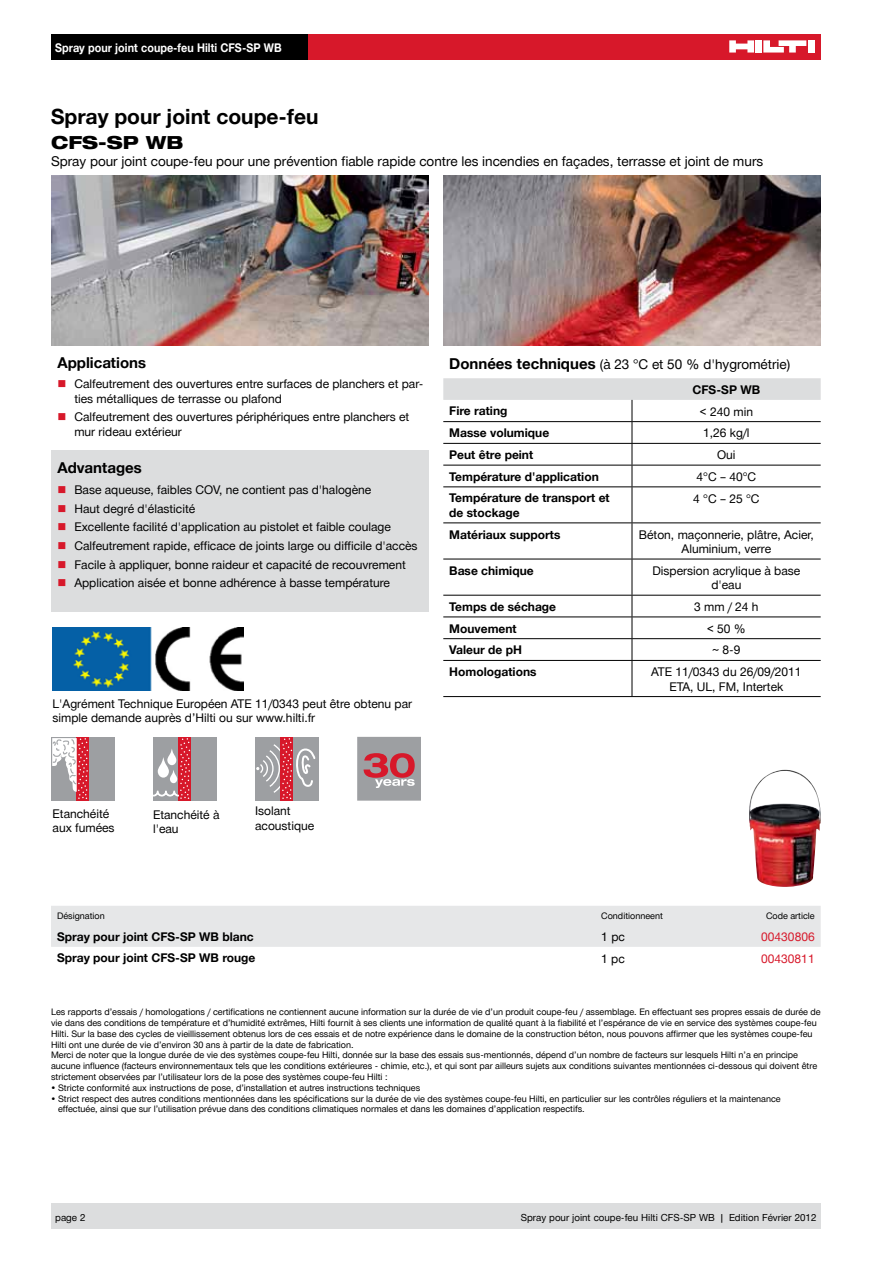
<style>
.page{position:relative;width:893px;height:1263px;background:#fff}
.page>*{position:absolute;margin:0;border:0;box-sizing:border-box;transform-origin:0 0}
.t1{font:700 21px "Hilti";color:#000}
.t2{font:800 expanded 18px "Hilti";color:#000}
.t3{font:700 15px "Hilti";color:#000}
.t4{font:13.5px "Hilti";color:#000}
.t5{font:12px/14.4px "Hilti";color:#000}
.t6{font:700 12px/14.4px "Hilti";color:#000}
.t7{font:700 12px "Hilti";color:#fff;scale:.9 1}
.t8{font:12px "Hilti";color:#d7182a}
.t9{font:9.75px "Hilti";color:#000}
.t10{font:9px/10.8px "Hilti";color:#000}
.s1{color:#d7182a}
.s2{font-weight:700;font-size:15px}
</style>
<div class="page">
<div style="left:307px;top:34px;width:514px;height:26px;background:#d7182a"></div>
<div style="left:755px;top:40px;width:7px;height:13px;background:#fff"></div>
<div style="left:808px;top:40px;width:6px;height:13px;background:#fff"></div>
<svg style="left:729px;top:40px;width:25px;height:13px"></svg>
<svg style="left:763px;top:40px;width:43px;height:13px"></svg>
<div style="left:51px;top:34px;width:256px;height:26px;background:#000"></div>
<div style="left:51px;top:1203px;width:770px;height:26px;background:#dcddde"></div>
<div style="left:51px;top:906px;width:770px;height:41px;background:#e6e7e8"></div>
<svg style="left:443px;top:378px;width:378px;height:108px"></svg>
<hr style="left:443px;top:486px;width:189px;height:1px;background:#000">
<hr style="left:632px;top:486px;width:189px;height:1px;background:#000">
<hr style="left:632px;top:487px;width:1px;height:35px;background:#000">
<hr style="left:443px;top:522px;width:189px;height:1px;background:#000">
<hr style="left:632px;top:522px;width:189px;height:1px;background:#000">
<hr style="left:632px;top:523px;width:1px;height:36px;background:#000">
<hr style="left:443px;top:559px;width:189px;height:1px;background:#000">
<hr style="left:632px;top:559px;width:189px;height:1px;background:#000">
<hr style="left:632px;top:559px;width:1px;height:36px;background:#000">
<hr style="left:443px;top:595px;width:189px;height:1px;background:#000">
<hr style="left:632px;top:595px;width:189px;height:1px;background:#000">
<hr style="left:443px;top:616px;width:189px;height:1px;background:#000">
<hr style="left:632px;top:616px;width:189px;height:1px;background:#000">
<hr style="left:443px;top:638px;width:189px;height:1px;background:#000">
<hr style="left:632px;top:638px;width:189px;height:1px;background:#000">
<svg style="left:632px;top:595px;width:1px;height:65px"></svg>
<hr style="left:443px;top:660px;width:189px;height:1px;background:#000">
<hr style="left:632px;top:660px;width:189px;height:1px;background:#000">
<hr style="left:632px;top:661px;width:1px;height:35px;background:#000">
<hr style="left:443px;top:696px;width:189px;height:1px;background:#000">
<hr style="left:632px;top:696px;width:189px;height:1px;background:#000">
<div style="left:51px;top:451px;width:377px;height:161px;background:#dcddde"></div>
<img style="left:51px;top:176px;width:377px;height:170px">
<img style="left:443px;top:176px;width:378px;height:170px">
<img style="left:749px;top:770px;width:72px;height:117px">
<div style="left:153px;top:737px;width:64px;height:63px;background:#9d9fa2"></div>
<div style="left:179px;top:737px;width:12px;height:63px;background:#d7182a"></div>
<svg style="left:153px;top:738px;width:37px;height:61px"></svg>
<div style="left:255px;top:737px;width:64px;height:64px;background:#9d9fa2"></div>
<div style="left:281px;top:737px;width:12px;height:64px;background:#d7182a"></div>
<svg style="left:256px;top:738px;width:60px;height:61px"></svg>
<div style="left:357px;top:737px;width:64px;height:64px;background:#9d9fa2"></div>
<svg style="left:364px;top:753px;width:51px;height:35px"></svg>
<div style="left:51px;top:737px;width:64px;height:64px;background:#9d9fa2"></div>
<div style="left:77px;top:737px;width:12px;height:64px;background:#d7182a"></div>
<svg style="left:52px;top:738px;width:36px;height:61px"></svg>
<img style="left:53px;top:627px;width:190px;height:64px">
<h3 class="t7" style="left:55px;top:40px;width:253px">Spray pour joint coupe-feu Hilti CFS-SP WB</h3>
<h1 class="t1" style="left:51px;top:101px;width:269px">Spray pour joint coupe-feu</h1>
<h2 class="t2" style="left:51px;top:131px;width:134px">CFS-SP WB</h2>
<h3 class="t4" style="left:51px;top:151px;width:714px">Spray pour joint coupe-feu pour une prévention fiable rapide contre les incendies en façades, terrasse et joint de murs</h3>
<h3 class="t3" style="left:57px;top:352px;width:90px">Applications</h3>
<h3 class="t5" style="left:74px;top:376px;width:350px;text-indent:-17px"><span class="s1">■</span> Calfeutrement des ouvertures entre surfaces de planchers et par&shy;ties métalliques de terrasse ou plafond</h3>
<h3 class="t5" style="left:74px;top:409px;width:336px;text-indent:-17px"><span class="s1">■</span> Calfeutrement des ouvertures périphériques entre planchers et mur rideau extérieur</h3>
<h3 class="t3" style="left:57px;top:457px;width:86px">Advantages</h3>
<h3 class="t5" style="left:57px;top:482px;width:315px"><span class="s1">■</span> Base aqueuse, faibles COV, ne contient pas d'halogène</h3>
<h3 class="t5" style="left:57px;top:501px;width:139px"><span class="s1">■</span> Haut degré d'élasticité</h3>
<h3 class="t5" style="left:57px;top:519px;width:335px"><span class="s1">■</span> Excellente facilité d'application au pistolet et faible coulage</h3>
<h3 class="t5" style="left:57px;top:538px;width:362px"><span class="s1">■</span> Calfeutrement rapide, efficace de joints large ou difficile d'accès</h3>
<h3 class="t5" style="left:57px;top:557px;width:350px"><span class="s1">■</span> Facile à appliquer, bonne raideur et capacité de recouvrement</h3>
<h3 class="t5" style="left:57px;top:575px;width:334px"><span class="s1">■</span> Application aisée et bonne adhérence à basse température</h3>
<h3 class="t5" style="left:53px;top:696px;width:361px">L'Agrément Technique Européen ATE 11/0343 peut être obtenu par simple demande auprès d’Hilti ou sur www.hilti.fr</h3>
<h3 class="t4" style="left:449px;top:355px;width:343px"><span class="s2">Données techniques</span> (à 23 °C et 50 % d'hygrométrie)</h3>
<h3 class="t6" style="left:692px;top:382px;width:69px">CFS-SP WB</h3>
<h3 class="t6" style="left:449px;top:403px;width:60px">Fire rating</h3>
<h3 class="t5" style="left:700px;top:404px;width:55px">&lt; 240 min</h3>
<h3 class="t6" style="left:449px;top:425px;width:101px">Masse volumique</h3>
<h3 class="t5" style="left:703px;top:425px;width:48px">1,26 kg/l</h3>
<h3 class="t6" style="left:449px;top:447px;width:86px">Peut être peint</h3>
<h3 class="t5" style="left:717px;top:447px;width:20px">Oui</h3>
<h3 class="t6" style="left:449px;top:469px;width:151px">Température d'application</h3>
<h3 class="t5" style="left:696px;top:469px;width:61px">4°C – 40°C</h3>
<h3 class="t6" style="left:449px;top:490px;width:162px">Température de transport et de stockage</h3>
<h3 class="t5" style="left:693px;top:491px;width:68px">4 °C – 25 °C</h3>
<h3 class="t6" style="left:449px;top:526px;width:113px">Matériaux supports</h3>
<h3 class="t5" style="left:639px;top:527px;width:176px;text-align:center">Béton, maçonnerie, plâtre, Acier,<br>Aluminium, verre</h3>
<h3 class="t6" style="left:449px;top:563px;width:86px">Base chimique</h3>
<h3 class="t5" style="left:652px;top:563px;width:149px;text-align:center">Dispersion acrylique à base d'eau</h3>
<h3 class="t6" style="left:449px;top:599px;width:108px">Temps de séchage</h3>
<h3 class="t5" style="left:694px;top:599px;width:66px">3 mm / 24 h</h3>
<h3 class="t6" style="left:449px;top:621px;width:69px">Mouvement</h3>
<h3 class="t5" style="left:707px;top:621px;width:41px">&lt; 50 %</h3>
<h3 class="t6" style="left:449px;top:642px;width:74px">Valeur de pH</h3>
<h3 class="t5" style="left:712px;top:642px;width:30px">~ 8-9</h3>
<h3 class="t6" style="left:449px;top:664px;width:89px">Homologations</h3>
<h3 class="t5" style="left:651px;top:664px;width:152px;text-align:center">ATE 11/0343 du 26/09/2011<br>ETA, UL, FM, Intertek</h3>
<h3 class="t5" style="left:53px;top:806px;width:64px">Etanchéité aux fumées</h3>
<h3 class="t5" style="left:255px;top:803px;width:61px">Isolant acoustique</h3>
<h3 class="t5" style="left:153px;top:807px;width:68px">Etanchéité à l'eau</h3>
<p class="t10" style="left:57px;top:910px;width:49px">Désignation</p>
<p class="t10" style="left:601px;top:910px;width:63px">Conditionneent</p>
<p class="t10" style="left:766px;top:910px;width:50px">Code article</p>
<h3 class="t6" style="left:57px;top:929px;width:198px">Spray pour joint CFS-SP WB blanc</h3>
<h3 class="t5" style="left:601px;top:929px;width:25px">1 pc</h3>
<h3 class="t8" style="left:761px;top:928px;width:55px">00430806</h3>
<h3 class="t6" style="left:57px;top:950px;width:200px">Spray pour joint CFS-SP WB rouge</h3>
<h3 class="t5" style="left:601px;top:950px;width:25px">1 pc</h3>
<h3 class="t8" style="left:761px;top:950px;width:55px">00430811</h3>
<p class="t10" style="left:51px;top:1006px;width:771px">Les rapports d’essais / homologations / certifications ne contiennent aucune information sur la durée de vie d’un produit coupe-feu / assemblage. En effectuant ses propres essais de durée de vie dans des conditions de température et d’humidité extrêmes, Hilti fournit à ses clients une information de qualité quant à la fiabilité et l’espérance de vie en service des systèmes coupe-feu Hilti. Sur la base des cycles de vieillissement obtenus lors de ces essais et de notre expérience dans le domaine de la construction béton, nous pouvons affirmer que les systèmes coupe-feu Hilti ont une durée de vie d’environ 30 ans à partir de la date de fabrication.<br>Merci de noter que la longue durée de vie des systèmes coupe-feu Hilti, donnée sur la base des essais sus-mentionnés, dépend d’un nombre de facteurs sur lesquels Hilti n’a en principe aucune influence (facteurs environnementaux tels que les conditions extérieures - chimie, etc.), et qui sont par ailleurs sujets aux conditions suivantes mentionnées ci-dessous qui doivent être strictement observées par l’utilisateur lors de la pose des systèmes coupe-feu Hilti :</p>
<p class="t10" style="left:51px;top:1082px;width:371px">• Stricte conformité aux instructions de pose, d’installation et autres instructions techniques</p>
<p class="t10" style="left:58px;top:1092px;width:724px;text-indent:-7px">• Strict respect des autres conditions mentionnées dans les spécifications sur la durée de vie des systèmes coupe-feu Hilti, en particulier sur les contrôles réguliers et la maintenance effectuée, ainsi que sur l’utilisation prévue dans des conditions climatiques normales et dans les domaines d’application respectifs.</p>
<p class="t9" style="left:55px;top:1211px;width:32px">page 2</p>
<p class="t9" style="left:521px;top:1211px;width:297px">Spray pour joint coupe-feu Hilti CFS-SP WB | Edition Février 2012</p>
</div>
